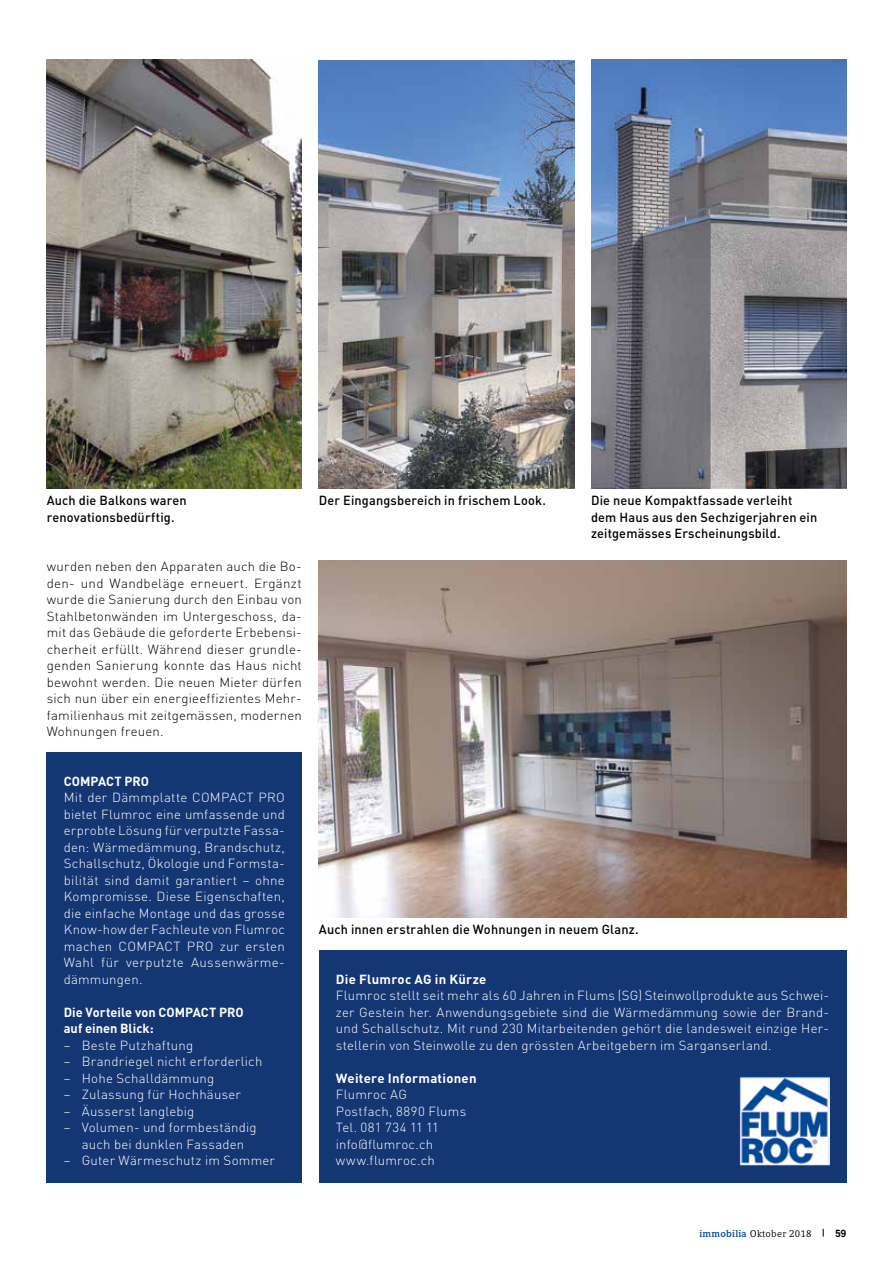
<style>
.page{position:relative;width:893px;height:1263px;background:#fff}
.page>*{position:absolute;margin:0;border:0;box-sizing:border-box;transform-origin:0 0}
.t1{font:300 13.05px/16.5px "DIN";letter-spacing:.02em;color:#fff;text-align:justify}
.t2{font:300 13.05px/16.5px "DIN";letter-spacing:.015em;color:#000;text-align:justify}
.t3{font:500 13.05px/16.5px "DIN";letter-spacing:.015em;color:#000}
.t4{font:700 13.05px/16.5px "DIN";letter-spacing:.015em;color:#fff}
.t5{font:9.75px "Compatil Letter LT Pro";letter-spacing:.025em;color:#000}
.s1{font-weight:700;color:#004a93}
.s2{font-weight:700}
.s3{font-family:"Benton Sans Cond";font-weight:700}
</style>
<div class="page">
<div style="left:47px;top:753px;width:255px;height:430px;background:#143673"></div>
<div style="left:319px;top:951px;width:527px;height:232px;background:#143673"></div>
<img style="left:47px;top:60px;width:255px;height:429px">
<img style="left:319px;top:61px;width:255px;height:428px">
<img style="left:591px;top:60px;width:255px;height:429px">
<img style="left:740px;top:1076px;width:89px;height:90px">
<img style="left:319px;top:561px;width:527px;height:357px">
<p class="t3" style="left:47px;top:492px;width:142px">Auch die Balkons waren renovationsbedürftig.</p>
<p class="t3" style="left:319px;top:492px;width:229px">Der Eingangsbereich in frischem Look.</p>
<p class="t2" style="left:47px;top:558px;width:257px">wurden neben den Apparaten auch die Bo&shy;den- und Wandbeläge erneuert. Ergänzt wurde die Sanierung durch den Einbau von Stahlbetonwänden im Untergeschoss, da&shy;mit das Gebäude die geforderte Erbebensi&shy;cherheit erfüllt. Während dieser grundle&shy;genden Sanierung konnte das Haus nicht bewohnt werden. Die neuen Mieter dürfen sich nun über ein energieeffizientes Mehr&shy;familienhaus mit zeitgemässen, modernen Wohnungen freuen.</p>
<p class="t3" style="left:591px;top:492px;width:228px">Die neue Kompaktfassade verleiht dem Haus aus den Sechzigerjahren ein zeitgemässes Erscheinungsbild.</p>
<p class="t4" style="left:64px;top:772px;width:87px">COMPACT PRO</p>
<p class="t1" style="left:64px;top:789px;width:223px">Mit der Dämmplatte COMPACT PRO bietet Flumroc eine umfassende und erprobte Lösung für verputzte Fassa&shy;den: Wärmedämmung, Brandschutz, Schallschutz, Ökologie und Formsta&shy;bilität sind damit garantiert – ohne Kompromisse. Diese Eigenschaften, die einfache Montage und das grosse Know-how der Fachleute von Flumroc machen COMPACT PRO zur ersten Wahl für verputzte Aussenwärme&shy;dämmungen.</p>
<p class="t4" style="left:64px;top:1003px;width:181px">Die Vorteile von COMPACT PRO auf einen Blick:</p>
<p class="t1" style="left:64px;top:1036px;width:131px">– Beste Putzhaftung</p>
<p class="t1" style="left:64px;top:1053px;width:200px">– Brandriegel nicht erforderlich</p>
<p class="t1" style="left:64px;top:1069px;width:152px">– Hohe Schalldämmung</p>
<p class="t1" style="left:64px;top:1086px;width:179px">– Zulassung für Hochhäuser</p>
<p class="t1" style="left:64px;top:1102px;width:132px">– Äusserst langlebig</p>
<p class="t1" style="left:64px;top:1119px;width:194px;text-align:center">– Volumen- und formbeständig auch bei dunklen Fassaden</p>
<p class="t1" style="left:64px;top:1152px;width:213px">– Guter Wärmeschutz im Sommer</p>
<p class="t3" style="left:319px;top:921px;width:321px">Auch innen erstrahlen die Wohnungen in neuem Glanz.</p>
<p class="t4" style="left:336px;top:970px;width:152px">Die Flumroc AG in Kürze</p>
<p class="t1" style="left:336px;top:987px;width:495px">Flumroc stellt seit mehr als 60 Jahren in Flums (SG) Steinwollprodukte aus Schwei&shy;zer Gestein her. Anwendungsgebiete sind die Wärmedämmung sowie der Brand&shy;und Schallschutz. Mit rund 230 Mitarbeitenden gehört die landesweit einzige Her&shy;stellerin von Steinwolle zu den grössten Arbeitgebern im Sarganserland.</p>
<p class="t4" style="left:336px;top:1069px;width:142px">Weitere Informationen</p>
<p class="t1" style="left:336px;top:1086px;width:132px;text-align:left">Flumroc AG<br>Postfach, 8890 Flums<br>Tel. 081 734 11 11 info@flumroc.ch www.flumroc.ch</p>
<p class="t5" style="left:699px;top:1227px;width:148px"><span class="s1">immobilia</span> Oktober 2018 <span class="s2">|</span> <span class="s3">59</span></p>
</div>
